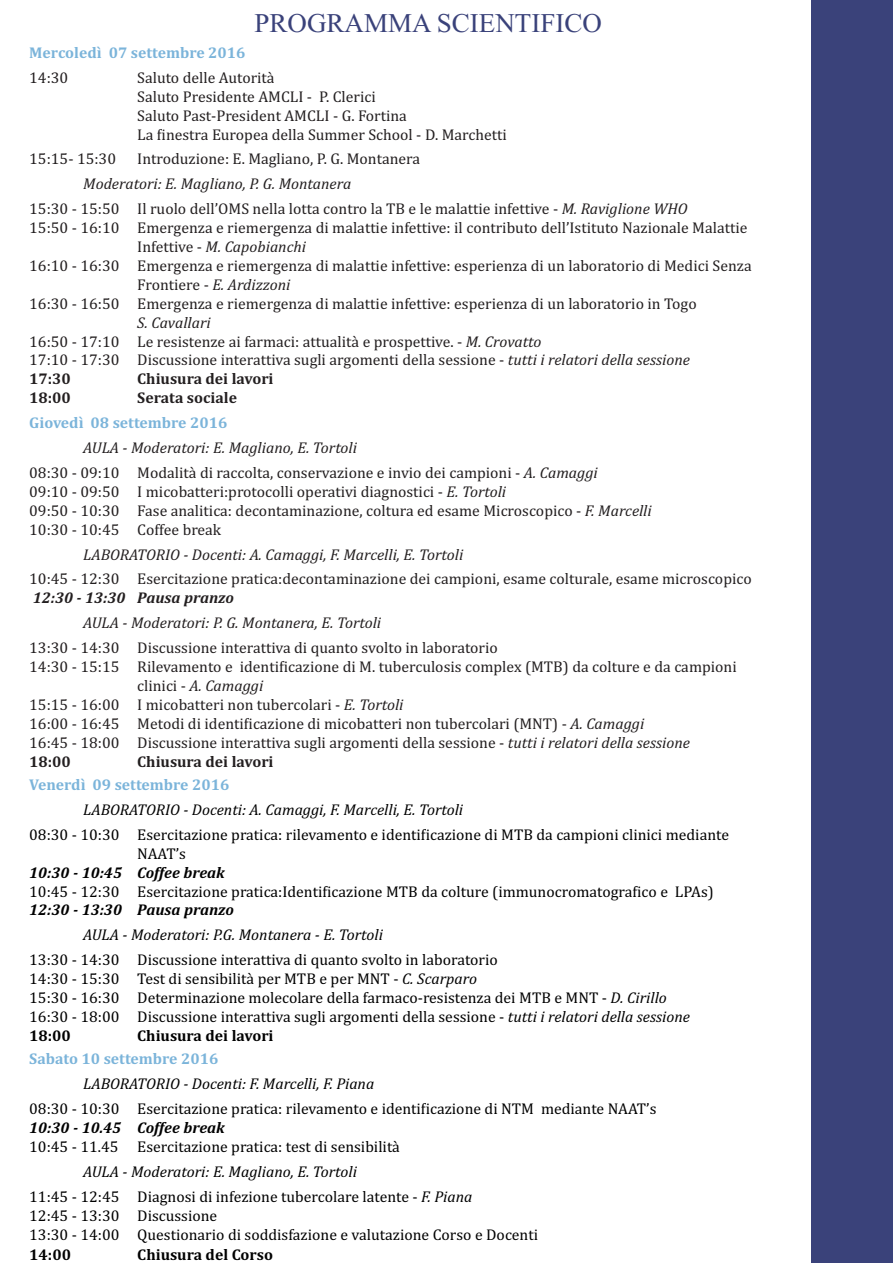
<style>
.page{position:relative;width:893px;height:1263px;background:#fff}
.page>*{position:absolute;margin:0;border:0;box-sizing:border-box;transform-origin:0 0}
.t1{font:27px "Mongolian Baiti";color:#3a427a}
.t2{font:15.75px/18.9px "Cambria";color:#231f20}
.t3{font:15.75px/18.9px "Cambria";color:#000}
.t4{font:italic 15.75px "Cambria";color:#231f20}
.t5{font:italic 15.75px "Cambria";color:#000}
.t6{font:700 15.75px "Cambria";color:#7bb4da}
.t7{font:italic 700 15.75px "Cambria";color:#000}
.t8{font:700 15.75px "Cambria";color:#231f20}
.t9{font:700 15.75px "Cambria";color:#000}
.t10{font:italic 700 15.75px "Cambria";color:#231f20}
.s1{font-style:italic}
.s2{font-style:normal}
.s3{font-weight:700}
</style>
<div class="page">
<div style="left:811px;top:0;width:82px;height:1263px;background:#3a427a"></div>
<h1 class="t1" style="left:255px;top:7px;width:349px">PROGRAMMA SCIENTIFICO</h1>
<p class="t6" style="left:29px;top:43px;width:218px">Mercoledì 07 settembre 2016</p>
<p class="t2" style="left:29px;top:68px;width:41px">14:30</p>
<p class="t2" style="left:137px;top:68px;width:371px">Saluto delle Autorità<br>Saluto Presidente AMCLI - P. Clerici<br>Saluto Past-President AMCLI - G. Fortina<br>La finestra Europea della Summer School - D. Marchetti</p>
<p class="t2" style="left:29px;top:150px;width:88px">15:15- 15:30</p>
<p class="t2" style="left:137px;top:150px;width:284px">Introduzione: E. Magliano, P. G. Montanera</p>
<p class="t2" style="left:29px;top:171px;width:660px;line-height:24.9px;text-indent:54px"><span class="s1">Moderatori: E. Magliano, P. G. Montanera<br></span>15:30 - 15:50 Il ruolo dell’OMS nella lotta contro la TB e le malattie infettive - <span class="s1">M. Raviglione WHO</span></p>
<p class="t2" style="left:29px;top:218px;width:720px">15:50 - 16:10 Emergenza e riemergenza di malattie infettive: il contributo dell’Istituto Nazionale Malattie</p>
<p class="t4" style="left:137px;top:237px;width:170px"><span class="s2">Infettive -</span> M. Capobianchi</p>
<p class="t2" style="left:29px;top:256px;width:724px">16:10 - 16:30 Emergenza e riemergenza di malattie infettive: esperienza di un laboratorio di Medici Senza</p>
<p class="t4" style="left:137px;top:275px;width:155px"><span class="s2">Frontiere -</span> E. Ardizzoni</p>
<p class="t2" style="left:29px;top:294px;width:669px">16:30 - 16:50 Emergenza e riemergenza di malattie infettive: esperienza di un laboratorio in Togo</p>
<p class="t2" style="left:29px;top:313px;width:662px;text-indent:108px"><span class="s1">S. Cavallari<br></span>16:50 - 17:10 Le resistenze ai farmaci: attualità e prospettive. - <span class="s1">M. Crovatto<br></span>17:10 - 17:30 Discussione interattiva sugli argomenti della sessione - <span class="s1">tutti i relatori della sessione </span><span class="s3">17:30</span></p>
<p class="t8" style="left:137px;top:370px;width:138px">Chiusura dei lavori</p>
<p class="t8" style="left:29px;top:389px;width:43px">18:00</p>
<p class="t8" style="left:137px;top:389px;width:101px">Serata sociale</p>
<p class="t6" style="left:29px;top:413px;width:200px">Giovedì 08 settembre 2016</p>
<p class="t2" style="left:29px;top:435px;width:570px;line-height:24.9px;text-indent:54px"><span class="s1">AULA - Moderatori: E. Magliano, E. Tortoli<br></span>08:30 - 09:10 Modalità di raccolta, conservazione e invio dei campioni - <span class="s1">A. Camaggi</span></p>
<p class="t2" style="left:29px;top:482px;width:624px">09:10 - 09:50 I micobatteri:protocolli operativi diagnostici - <span class="s1">E. Tortoli<br></span>09:50 - 10:30 Fase analitica: decontaminazione, coltura ed esame Microscopico - <span class="s1">F. Marcelli<br></span>10:30 - 10:45 Coffee break</p>
<p class="t4" style="left:83px;top:545px;width:381px">LABORATORIO - Docenti: A. Camaggi, F. Marcelli, E. Tortoli</p>
<p class="t2" style="left:29px;top:570px;width:724px">10:45 - 12:30 Esercitazione pratica:decontaminazione dei campioni, esame colturale, esame microscopico</p>
<p class="t10" style="left:33px;top:589px;width:203px">12:30 - 13:30 Pausa pranzo</p>
<p class="t4" style="left:83px;top:614px;width:299px">AULA - Moderatori: P. G. Montanera, E. Tortoli</p>
<p class="t2" style="left:29px;top:638px;width:470px">13:30 - 14:30 Discussione interattiva di quanto svolto in laboratorio</p>
<p class="t2" style="left:29px;top:657px;width:709px">14:30 - 15:15 Rilevamento e identificazione di M. tuberculosis complex (MTB) da colture e da campioni</p>
<p class="t4" style="left:137px;top:676px;width:128px"><span class="s2">clinici -</span> A. Camaggi</p>
<p class="t2" style="left:29px;top:695px;width:376px">15:15 - 16:00 I micobatteri non tubercolari - <span class="s1">E. Tortoli</span></p>
<p class="t2" style="left:29px;top:714px;width:617px">16:00 - 16:45 Metodi di identificazione di micobatteri non tubercolari (MNT) - <span class="s1">A. Camaggi</span></p>
<p class="t2" style="left:29px;top:733px;width:662px">16:45 - 18:00 Discussione interattiva sugli argomenti della sessione - <span class="s1">tutti i relatori della sessione</span></p>
<p class="t8" style="left:29px;top:752px;width:43px">18:00</p>
<p class="t8" style="left:137px;top:752px;width:138px">Chiusura dei lavori</p>
<p class="t6" style="left:29px;top:775px;width:202px">Venerdì 09 settembre 2016</p>
<p class="t5" style="left:83px;top:800px;width:381px">LABORATORIO - Docenti: A. Camaggi, F. Marcelli, E. Tortoli</p>
<p class="t3" style="left:137px;top:825px;width:593px;text-indent:-108px">08:30 - 10:30 Esercitazione pratica: rilevamento e identificazione di MTB da campioni clinici mediante<br>NAAT’s</p>
<p class="t7" style="left:29px;top:863px;width:197px">10:30 - 10:45 Coffee break</p>
<p class="t3" style="left:29px;top:882px;width:686px">10:45 - 12:30 Esercitazione pratica:Identificazione MTB da colture (immunocromatografico e LPAs)</p>
<p class="t7" style="left:29px;top:901px;width:206px">12:30 - 13:30 Pausa pranzo</p>
<p class="t5" style="left:83px;top:926px;width:301px">AULA - Moderatori: P.G. Montanera - E. Tortoli</p>
<p class="t3" style="left:29px;top:950px;width:662px">13:30 - 14:30 Discussione interattiva di quanto svolto in laboratorio<br>14:30 - 15:30 Test di sensibilità per MTB e per MNT - <span class="s1">C. Scarparo<br></span>15:30 - 16:30 Determinazione molecolare della farmaco-resistenza dei MTB e MNT - <span class="s1">D. Cirillo </span>16:30 - 18:00 Discussione interattiva sugli argomenti della sessione - <span class="s1">tutti i relatori della sessione </span><span class="s3">18:00</span></p>
<p class="t9" style="left:137px;top:1026px;width:138px">Chiusura dei lavori</p>
<p class="t6" style="left:29px;top:1049px;width:191px">Sabato 10 settembre 2016</p>
<p class="t5" style="left:83px;top:1074px;width:293px">LABORATORIO - Docenti: F. Marcelli, F. Piana</p>
<p class="t3" style="left:29px;top:1099px;width:629px">08:30 - 10:30 Esercitazione pratica: rilevamento e identificazione di NTM mediante NAAT’s</p>
<p class="t7" style="left:29px;top:1118px;width:197px">10:30 - 10.45 Coffee break</p>
<p class="t3" style="left:29px;top:1137px;width:372px">10:45 - 11.45 Esercitazione pratica: test di sensibilità</p>
<p class="t3" style="left:29px;top:1159px;width:445px;line-height:24.9px;text-indent:54px"><span class="s1">AULA - Moderatori: E. Magliano, E. Tortoli<br></span>11:45 - 12:45 Diagnosi di infezione tubercolare latente - <span class="s1">F. Piana</span></p>
<p class="t3" style="left:29px;top:1206px;width:510px">12:45 - 13:30 Discussione<br>13:30 - 14:00 Questionario di soddisfazione e valutazione Corso e Docenti</p>
<p class="t9" style="left:29px;top:1245px;width:43px">14:00</p>
<p class="t9" style="left:137px;top:1245px;width:137px">Chiusura del Corso</p>
</div>
